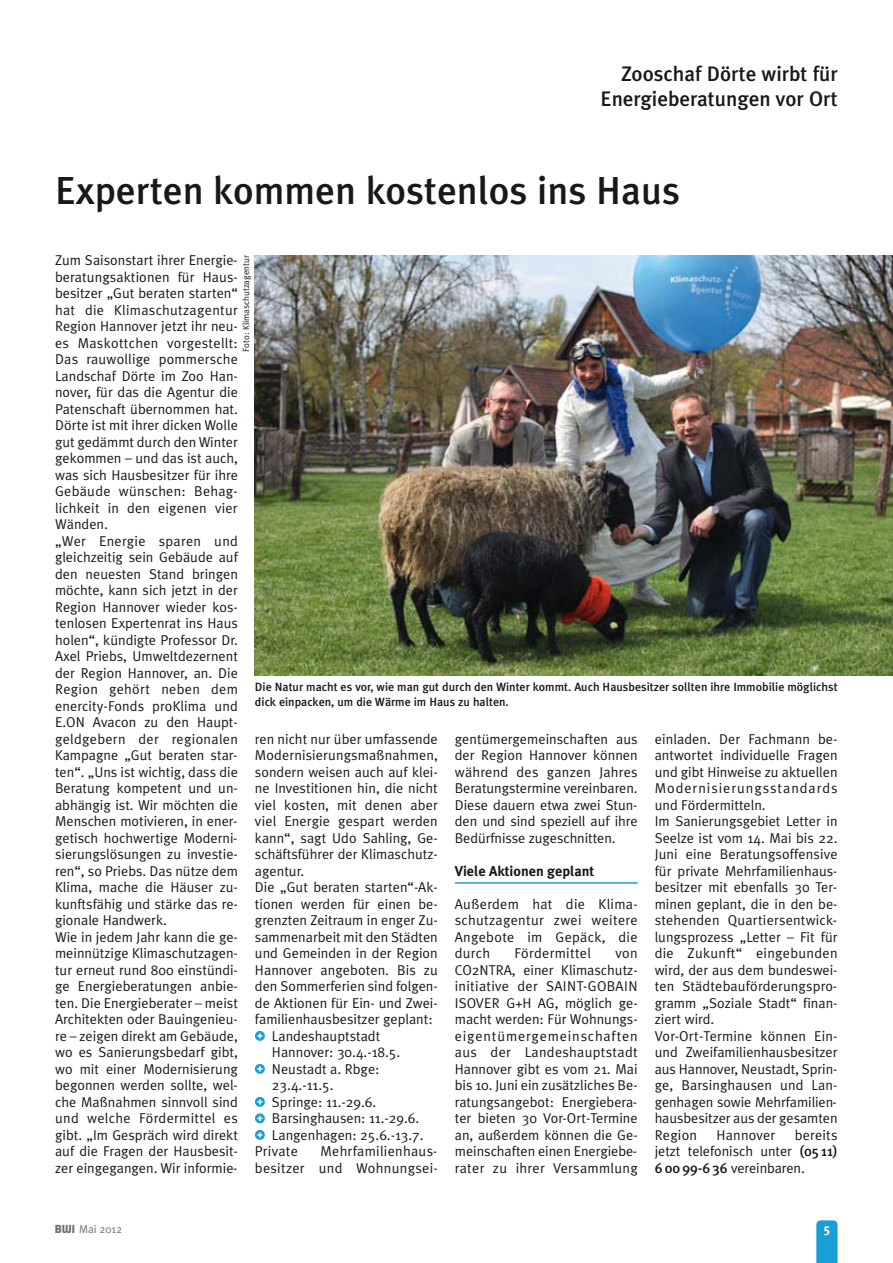
<style>
.page{position:relative;width:893px;height:1263px;background:#fff}
.page>*{position:absolute;margin:0;border:0;box-sizing:border-box;transform-origin:0 0}
.t1{font:500 39px "Meta Plus";color:#1a171c}
.t2{font:500 21px/24.8px "Meta Plus";color:#1a171c;text-align:right}
.t3{font:14.25px/16.5px "Meta Plus Normal";color:#1a171c;text-align:justify}
.t4{font:14.25px/16.5px "Meta Plus Normal";letter-spacing:.02em;color:#1a171c;text-align:right}
.t5{font:700 14.25px "Meta Plus";color:#1a171c}
.t6{font:700 12.75px "Meta Plus";color:#fff}
.t7{font:500 12px/14.2px "Meta Plus";color:#1a171c}
.t8{font:11.25px "Meta Plus Normal";color:#6f7072}
.t9{font:9px "Meta Plus Normal";color:#1a171c}
.s1{font-family:"Meta Plus";font-weight:500}
.s2{font-family:"Expressa";font-weight:700}
</style>
<div class="page">
<svg style="left:816px;top:1220px;width:21px;height:43px"></svg>
<svg style="left:255px;top:1130px;width:10px;height:10px"></svg>
<svg style="left:255px;top:1113px;width:10px;height:10px"></svg>
<svg style="left:255px;top:1097px;width:10px;height:10px"></svg>
<svg style="left:255px;top:1064px;width:10px;height:10px"></svg>
<svg style="left:255px;top:1031px;width:10px;height:10px"></svg>
<hr style="left:455px;top:882px;width:183px;height:2px;background:#199fd6">
<img style="left:255px;top:255px;width:638px;height:421px">
<h2 class="t2" style="left:601px;top:63px;width:238px">Zooschaf Dörte wirbt für<br>Energieberatungen vor Ort</h2>
<h1 class="t1" style="left:55px;top:174px;width:627px">Experten kommen kostenlos ins Haus</h1>
<p class="t3" style="left:55px;top:253px;width:184px;text-align:left">Zum Saisonstart ihrer Energie&shy;beratungsaktionen für Haus&shy;besitzer „Gut beraten starten“ hat die Klimaschutzagentur<br>Region Hannover jetzt ihr neu&shy;es Maskottchen vorgestellt:<br>Das rauwollige pommersche<br>Landschaf Dörte im Zoo Han&shy;nover, für das die Agentur die<br>Patenschaft übernommen hat.<br>Dörte ist mit ihrer dicken Wolle gut gedämmt durch den Winter gekommen – und das ist auch, was sich Hausbesitzer für ihre<br>Gebäude wünschen: Behag&shy;lichkeit in den eigenen vier<br>Wänden.<br>„Wer Energie sparen und gleichzeitig sein Gebäude auf den neuesten Stand bringen möchte, kann sich jetzt in der<br>Region Hannover wieder kos&shy;tenlosen Expertenrat ins Haus holen“, kündigte Professor Dr.<br>Axel Priebs, Umweltdezernent der Region Hannover, an. Die<br>Region gehört neben dem enercity-Fonds proKlima und<br>E.ON Avacon zu den Haupt&shy;geldgebern der regionalen<br>Kampagne „Gut beraten star&shy;ten“. „Uns ist wichtig, dass die<br>Beratung kompetent und un&shy;abhängig ist. Wir möchten die<br>Menschen motivieren, in ener&shy;getisch hochwertige Moderni&shy;sierungslösungen zu investie&shy;ren“, so Priebs. Das nütze dem<br>Klima, mache die Häuser zu&shy;kunftsfähig und stärke das re&shy;gionale Handwerk.<br>Wie in jedem Jahr kann die ge&shy;meinnützige Klimaschutzagen&shy;tur erneut rund 800 einstündi&shy;ge Energieberatungen anbie&shy;ten. Die Energieberater – meist<br>Architekten oder Bauingenieu&shy;re – zeigen direkt am Gebäude, wo es Sanierungsbedarf gibt, wo mit einer Modernisierung begonnen werden sollte, wel&shy;che Maßnahmen sinnvoll sind und welche Fördermittel es gibt. „Im Gespräch wird direkt auf die Fragen der Hausbesit&shy;zer eingegangen. Wir informie-</p>
<p class="t9" style="left:242px;top:352px;width:98px;rotate:-90deg">Foto: Klimaschutzagentur</p>
<p class="t7" style="left:255px;top:681px;width:584px">Die Natur macht es vor, wie man gut durch den Winter kommt. Auch Hausbesitzer sollten ihre Immobilie möglichst dick einpacken, um die Wärme im Haus zu halten.</p>
<p class="t3" style="left:655px;top:732px;width:184px;text-align:left">einladen. Der Fachmann be&shy;antwortet individuelle Fragen und gibt Hinweise zu aktuellen<br>Modernisierungsstandards und Fördermitteln.<br>Im Sanierungsgebiet Letter in<br>Seelze ist vom 14. Mai bis 22.<br>Juni eine Beratungsoffensive für private Mehrfamilienhaus&shy;besitzer mit ebenfalls 30 Ter&shy;minen geplant, die in den be&shy;stehenden Quartiersentwick&shy;lungsprozess „Letter – Fit für die Zukunft“ eingebunden wird, der aus dem bundeswei&shy;ten Städtebauförderungspro&shy;gramm „Soziale Stadt“ finan&shy;ziert wird.<br>Vor-Ort-Termine können Ein&shy;und Zweifamilienhausbesitzer aus Hannover, Neustadt, Sprin&shy;ge, Barsinghausen und Lan&shy;genhagen sowie Mehrfamilien&shy;hausbesitzer aus der gesamten<br>Region</p>
<p class="t3" style="left:455px;top:732px;width:184px">gentümergemeinschaften aus der Region Hannover können während des ganzen Jahres Beratungstermine vereinbaren.<br>Diese dauern etwa zwei Stun&shy;den und sind speziell auf ihre Bedürfnisse zugeschnitten.</p>
<p class="t5" style="left:455px;top:865px;width:141px">Viele Aktionen geplant</p>
<p class="t3" style="left:455px;top:897px;width:184px">Außerdem hat die Klima&shy;schutzagentur zwei weitere Angebote im Gepäck, die durch</p>
<p class="t3" style="left:255px;top:732px;width:184px">ren nicht nur über umfassende</p>
<p class="t3" style="left:255px;top:748px;width:184px">Modernisierungsmaßnahmen,</p>
<p class="t3" style="left:255px;top:765px;width:184px">sondern weisen auch auf klei-</p>
<p class="t3" style="left:255px;top:781px;width:184px">ne Investitionen hin, die nicht</p>
<p class="t3" style="left:255px;top:798px;width:184px">viel kosten, mit denen aber</p>
<p class="t3" style="left:255px;top:814px;width:184px">viel Energie gespart werden</p>
<p class="t3" style="left:255px;top:831px;width:184px">kann“, sagt Udo Sahling, Ge-</p>
<p class="t3" style="left:255px;top:847px;width:184px">schäftsführer der Klimaschutz-</p>
<p class="t3" style="left:255px;top:864px;width:51px">agentur.</p>
<p class="t3" style="left:255px;top:880px;width:184px">Die „Gut beraten starten“-Ak-</p>
<p class="t3" style="left:255px;top:897px;width:184px">tionen werden für einen be-</p>
<p class="t3" style="left:255px;top:913px;width:184px">grenzten Zeitraum in enger Zu-</p>
<p class="t3" style="left:255px;top:930px;width:184px">sammenarbeit mit den Städten</p>
<p class="t3" style="left:255px;top:946px;width:184px">und Gemeinden in der Region</p>
<p class="t3" style="left:255px;top:963px;width:184px">Hannover angeboten. Bis zu</p>
<p class="t3" style="left:255px;top:979px;width:184px">den Sommerferien sind folgen-</p>
<p class="t3" style="left:255px;top:996px;width:184px">de Aktionen für Ein- und Zwei-</p>
<p class="t3" style="left:255px;top:1012px;width:179px">familienhausbesitzer geplant:</p>
<p class="t3" style="left:272px;top:1029px;width:110px">Landeshauptstadt</p>
<p class="t3" style="left:272px;top:1045px;width:130px">Hannover: 30.4.-18.5.</p>
<p class="t3" style="left:272px;top:1062px;width:109px">Neustadt a. Rbge:</p>
<p class="t3" style="left:272px;top:1078px;width:63px">23.4.-11.5.</p>
<p class="t3" style="left:272px;top:1095px;width:106px">Springe: 11.-29.6.</p>
<p class="t3" style="left:272px;top:1111px;width:149px">Barsinghausen: 11.-29.6.</p>
<p class="t3" style="left:272px;top:1128px;width:153px">Langenhagen: 25.6.-13.7.</p>
<p class="t4" style="left:255px;top:1144px;width:45px">Private</p>
<p class="t4" style="left:515px;top:946px;width:78px">Fördermittel</p>
<p class="t3" style="left:455px;top:946px;width:184px;text-indent:161px">von CO2NTRA, einer Klimaschutz&shy;initiative der SAINT-GOBAIN ISOVER G+H AG, möglich ge&shy;macht werden: Für Wohnungs&shy;eigentümergemeinschaften aus der Landeshauptstadt Hannover gibt es vom 21. Mai bis 10. Juni ein zusätzliches Be&shy;ratungsangebot: Energiebera&shy;ter bieten 30 Vor-Ort-Termine an, außerdem können die Ge&shy;meinschaften einen Energiebe&shy;rater zu ihrer Versammlung</p>
<p class="t3" style="left:655px;top:1128px;width:184px;text-indent:140px">bereits jetzt telefonisch unter <span class="s1">(05 11)<br>6 00 99-6 36</span> vereinbaren.</p>
<p class="t3" style="left:716px;top:1128px;width:60px">Hannover</p>
<p class="t4" style="left:255px;top:1144px;width:184px">Mehrfamilienhaus-<br>besitzer und Wohnungsei-</p>
<p class="t8" style="left:55px;top:1225px;width:68px"><span class="s2">BWI</span> Mai 2012</p>
<p class="t6" style="left:824px;top:1223px;width:8px">5</p>
</div>
